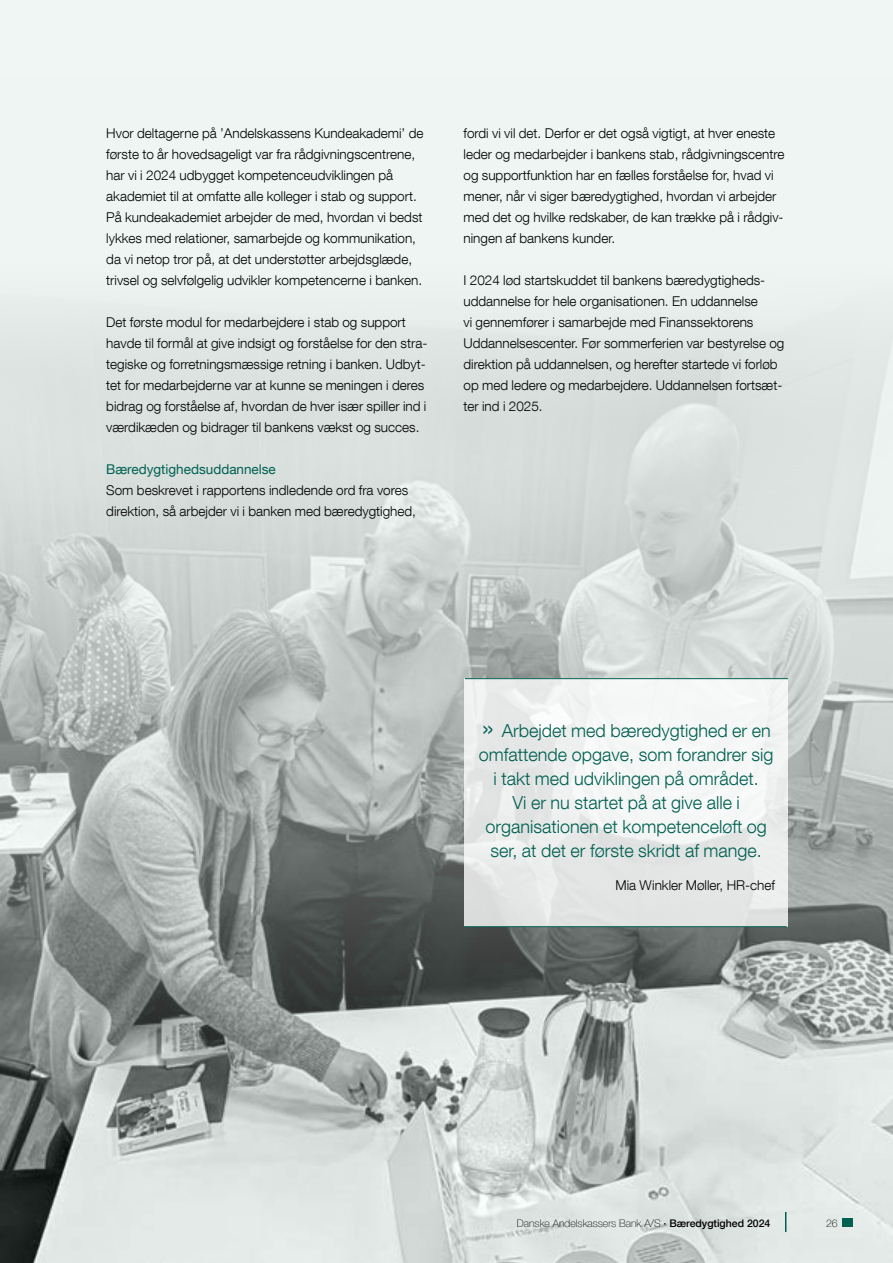
<style>
.page{position:relative;width:893px;height:1263px;background:#eff6f4}
.page>*{position:absolute;margin:0;border:0;box-sizing:border-box;transform-origin:0 0}
.t1{font:300 18px/24px "Helvetica Neue LT Com";color:#006051;text-align:center}
.t2{font:300 13.5px/21px "Helvetica Neue LT Com";color:#000}
.t3{font:13.5px "Helvetica Neue LT Com";color:#006051}
.t4{font:100 10.5px "Helvetica Neue LT Com";color:#000}
.s1{font-size:30px}
.s2{font-weight:500}
</style>
<div class="page">
<img style="left:0;top:309px;width:893px;height:954px">
<svg style="left:785px;top:1212px;width:1px;height:20px"></svg>
<div style="left:842px;top:1218px;width:11px;height:9px;background:#006051"></div>
<div style="left:465px;top:679px;width:323px;height:248px;background:linear-gradient(to bottom,#f6f8f7,#e2e4e3)"></div>
<hr style="left:465px;top:678px;width:323px;height:1px;background:#006051">
<hr style="left:463px;top:926px;width:324px;height:1px;background:#006051">
<p class="t2" style="left:106px;top:122px;width:319px">Hvor deltagerne på ’Andelskassens Kundeakademi’ de første to år hovedsageligt var fra rådgivningscentrene, har vi i 2024 udbygget kompetenceudviklingen på akademiet til at omfatte alle kolleger i stab og support.<br>På kundeakademiet arbejder de med, hvordan vi bedst lykkes med relationer, samarbejde og kommunikation, da vi netop tror på, at det understøtter arbejdsglæde, trivsel og selvfølgelig udvikler kompetencerne i banken.</p>
<p class="t2" style="left:106px;top:311px;width:323px">Det første modul for medarbejdere i stab og support havde til formål at give indsigt og forståelse for den stra&shy;tegiske og forretningsmæssige retning i banken. Udbyt&shy;tet for medarbejderne var at kunne se meningen i deres bidrag og forståelse af, hvordan de hver især spiller ind i værdikæden og bidrager til bankens vækst og succes.</p>
<p class="t3" style="left:106px;top:461px;width:171px">Bæredygtighedsuddannelse</p>
<p class="t2" style="left:106px;top:479px;width:311px">Som beskrevet i rapportens indledende ord fra vores direktion, så arbejder vi i banken med bæredygtighed,</p>
<p class="t2" style="left:463px;top:122px;width:322px">fordi vi vil det. Derfor er det også vigtigt, at hver eneste leder og medarbejder i bankens stab, rådgivningscentre og supportfunktion har en fælles forståelse for, hvad vi mener, når vi siger bæredygtighed, hvordan vi arbejder med det og hvilke redskaber, de kan trække på i rådgiv&shy;ningen af bankens kunder.</p>
<p class="t2" style="left:463px;top:270px;width:322px">I 2024 lød startskuddet til bankens bæredygtigheds&shy;uddannelse for hele organisationen. En uddannelse<br>vi gennemfører i samarbejde med Finanssektorens Uddannelsescenter. Før sommerferien var bestyrelse og direktion på uddannelsen, og herefter startede vi forløb op med ledere og medarbejdere. Uddannelsen fortsæt&shy;ter ind i 2025.</p>
<h1 class="t1" style="left:479px;top:718px;width:296px"><span class="s1">»</span> Arbejdet med bæredygtighed er en omfattende opgave, som forandrer sig i takt med udviklingen på området.<br>Vi er nu startet på at give alle i organisationen et kompetenceløft og ser, at det er første skridt af mange.</h1>
<p class="t2" style="left:615px;top:875px;width:161px">Mia Winkler Møller, HR-chef</p>
<p class="t4" style="left:517px;top:1217px;width:255px">Danske Andelskassers Bank A/S <span class="s2">· Bæredygtighed 2024</span></p>
<p class="t4" style="left:826px;top:1217px;width:13px">26</p>
</div>
